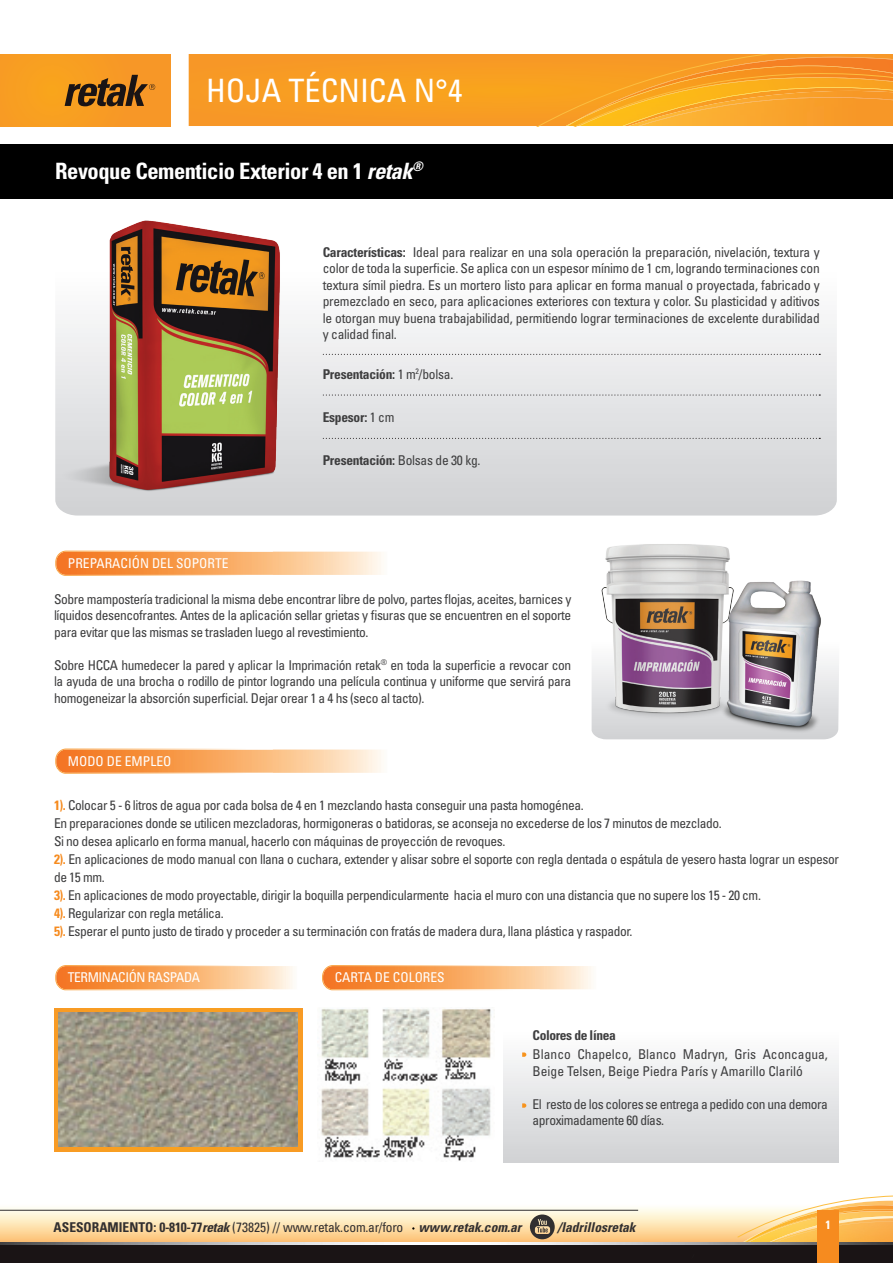
<style>
.page{position:relative;width:893px;height:1263px;background:#fff}
.page>*{position:absolute;margin:0;border:0;box-sizing:border-box;transform-origin:0 0}
.t1{font:condensed 32.25px "Univers LT Std";color:#fff}
.t2{font:700 condensed 22.5px "Univers LT Std";letter-spacing:-.02em;color:#fff}
.t3{font:condensed 13.5px/16.5px "Univers LT Std";letter-spacing:-.03em;color:#3e3e3f;text-align:justify}
.t4{font:condensed 13.5px/16.5px "Univers LT Std";color:#3e3e3f}
.t5{font:700 condensed 13.5px "Univers LT Std";letter-spacing:-.02em;color:#3e3e3f}
.t6{font:condensed 13.5px "Univers LT Std";letter-spacing:-.02em;color:#312f30}
.t7{font:condensed 13.5px "Univers LT Std";color:#fff}
.t8{font:condensed 13.5px "Univers LT Std";letter-spacing:-.03em;color:#fff}
.t9{font:italic 700 condensed 13.5px "Univers LT Std";color:#312f30}
.t10{font:700 condensed 12px "Univers LT Std";color:#fff}
.s1{font-style:italic}
.s2{font-weight:700}
.s3{font-weight:400}
.s4{font-weight:700;color:#f68b1f}
.s5{font-weight:700;font-style:italic}
</style>
<div class="page">
<img style="left:0;top:1208px;width:737px;height:35px">
<svg style="left:737px;top:1195px;width:156px;height:48px"></svg>
<div style="left:0;top:1243px;width:893px;height:20px;background:#1a1415"></div>
<div style="left:817px;top:1210px;width:22px;height:53px;background:#f68b1f"></div>
<hr style="left:0;top:1210px;width:638px;height:1px;background:#312f30">
<svg style="left:530px;top:1214px;width:25px;height:25px"></svg>
<div style="left:504px;top:1009px;width:335px;height:153px;background:linear-gradient(to bottom,#fff,#d0d2d4)"></div>
<div style="left:0;top:144px;width:893px;height:54px;background:#000"></div>
<div style="left:189px;top:54px;width:346px;height:72px;background:#f89b24"></div>
<svg style="left:535px;top:54px;width:358px;height:73px;background:#f8a22b"></svg>
<div style="left:0;top:54px;width:171px;height:72px;background:#f89e22"></div>
<svg style="left:65px;top:75px;width:90px;height:31px"></svg>
<svg style="left:302px;top:320px;width:535px;height:195px"></svg>
<img style="left:53px;top:198px;width:249px;height:318px">
<svg style="left:323px;top:354px;width:497px;height:1px"></svg>
<svg style="left:323px;top:394px;width:497px;height:2px"></svg>
<svg style="left:323px;top:438px;width:497px;height:1px"></svg>
<svg style="left:55px;top:551px;width:218px;height:25px;background:#f79d52"></svg>
<svg style="left:55px;top:748px;width:218px;height:26px;background:#f7a058"></svg>
<svg style="left:55px;top:965px;width:218px;height:25px;background:#f8ac6a"></svg>
<svg style="left:322px;top:965px;width:218px;height:25px;background:#f8a55f"></svg>
<svg style="left:55px;top:1008px;width:248px;height:144px;background:#eb9c2f"></svg>
<svg style="left:592px;top:661px;width:247px;height:78px;background:#d7d8da"></svg>
<img style="left:591px;top:544px;width:139px;height:182px">
<img style="left:698px;top:558px;width:137px;height:182px">
<img style="left:59px;top:1013px;width:238px;height:134px">
<img style="left:319px;top:1007px;width:176px;height:154px">
<svg style="left:522px;top:1052px;width:4px;height:5px"></svg>
<svg style="left:522px;top:1103px;width:4px;height:5px"></svg>
<p class="t1" style="left:206px;top:70px;width:258px">HOJA TÉCNICA N°4</p>
<p class="t2" style="left:55px;top:157px;width:369px">Revoque Cementicio Exterior 4 en 1 <span class="s1">retak</span><sup>®</sup></p>
<p class="t3" style="left:323px;top:243px;width:499px"><span class="s2">Características:</span> Ideal para realizar en una sola operación la preparación, nivelación, textura y color de toda la superficie. Se aplica con un espesor mínimo de 1 cm, logrando terminaciones con textura símil piedra. Es un mortero listo para aplicar en forma manual o proyectada, fabricado y premezclado en seco, para aplicaciones exteriores con textura y color. Su plasticidad y aditivos le otorgan muy buena trabajabilidad, permitiendo lograr terminaciones de excelente durabilidad y calidad final.</p>
<p class="t7" style="left:68px;top:554px;width:162px">PREPARACIÓN DEL SOPORTE</p>
<p class="t5" style="left:323px;top:365px;width:132px">Presentación: <span class="s3">1 m</span><sup>2</sup><span class="s3">/bolsa.</span></p>
<p class="t5" style="left:323px;top:409px;width:73px">Espesor: <span class="s3">1 cm</span></p>
<p class="t5" style="left:323px;top:452px;width:159px">Presentación: <span class="s3">Bolsas de 30 kg.</span></p>
<p class="t3" style="left:54px;top:591px;width:519px">Sobre mampostería tradicional la misma debe encontrar libre de polvo, partes flojas, aceites, barnices y líquidos desencofrantes. Antes de la aplicación sellar grietas y fisuras que se encuentren en el soporte para evitar que las mismas se trasladen luego al revestimiento.</p>
<p class="t3" style="left:54px;top:657px;width:519px">Sobre HCCA humedecer la pared y aplicar la Imprimación retak<sup>®</sup> en toda la superficie a revocar con la ayuda de una brocha o rodillo de pintor logrando una película continua y uniforme que servirá para homogeneizar la absorción superficial. Dejar orear 1 a 4 hs (seco al tacto).</p>
<p class="t7" style="left:68px;top:752px;width:105px">MODO DE EMPLEO</p>
<p class="t3" style="left:54px;top:797px;width:531px"><span class="s4">1).</span> Colocar 5 - 6 litros de agua por cada bolsa de 4 en 1 mezclando hasta conseguir una pasta homogénea.</p>
<p class="t3" style="left:54px;top:815px;width:669px">En preparaciones donde se utilicen mezcladoras, hormigoneras o batidoras, se aconseja no excederse de los 7 minutos de mezclado.</p>
<p class="t3" style="left:54px;top:833px;width:453px">Si no desea aplicarlo en forma manual, hacerlo con máquinas de proyección de revoques.</p>
<p class="t3" style="left:54px;top:850px;width:786px;line-height:18px"><span class="s4">2).</span> En aplicaciones de modo manual con llana o cuchara, extender y alisar sobre el soporte con regla dentada o espátula de yesero hasta lograr un espesor de 15 mm.</p>
<p class="t3" style="left:54px;top:887px;width:708px"><span class="s4">3).</span> En aplicaciones de modo proyectable, dirigir la boquilla perpendicularmente hacia el muro con una distancia que no supere los 15 - 20 cm.</p>
<p class="t3" style="left:54px;top:905px;width:171px"><span class="s4">4).</span> Regularizar con regla metálica.</p>
<p class="t3" style="left:54px;top:923px;width:580px"><span class="s4">5).</span> Esperar el punto justo de tirado y proceder a su terminación con fratás de madera dura, llana plástica y raspador.</p>
<p class="t8" style="left:68px;top:969px;width:134px">TERMINACIÓN RASPADA</p>
<p class="t7" style="left:335px;top:969px;width:112px">CARTA DE COLORES</p>
<p class="t5" style="left:533px;top:1026px;width:85px">Colores de línea</p>
<p class="t4" style="left:533px;top:1046px;width:297px">Blanco Chapelco, Blanco Madryn, Gris Aconcagua,<br>Beige Telsen, Beige Piedra París y Amarillo Clariló</p>
<p class="t3" style="left:533px;top:1095px;width:297px">El resto de los colores se entrega a pedido con una demora aproximadamente 60 días.</p>
<p class="t6" style="left:54px;top:1218px;width:469px"><span class="s2">ASESORAMIENTO: 0-810-77</span><span class="s5">retak</span> (73825) // www.retak.com.ar/foro <span class="s5">www.retak.com.ar</span></p>
<p class="t9" style="left:558px;top:1219px;width:80px">/ladrillosretak</p>
<p class="t10" style="left:825px;top:1218px;width:7px">1</p>
</div>
